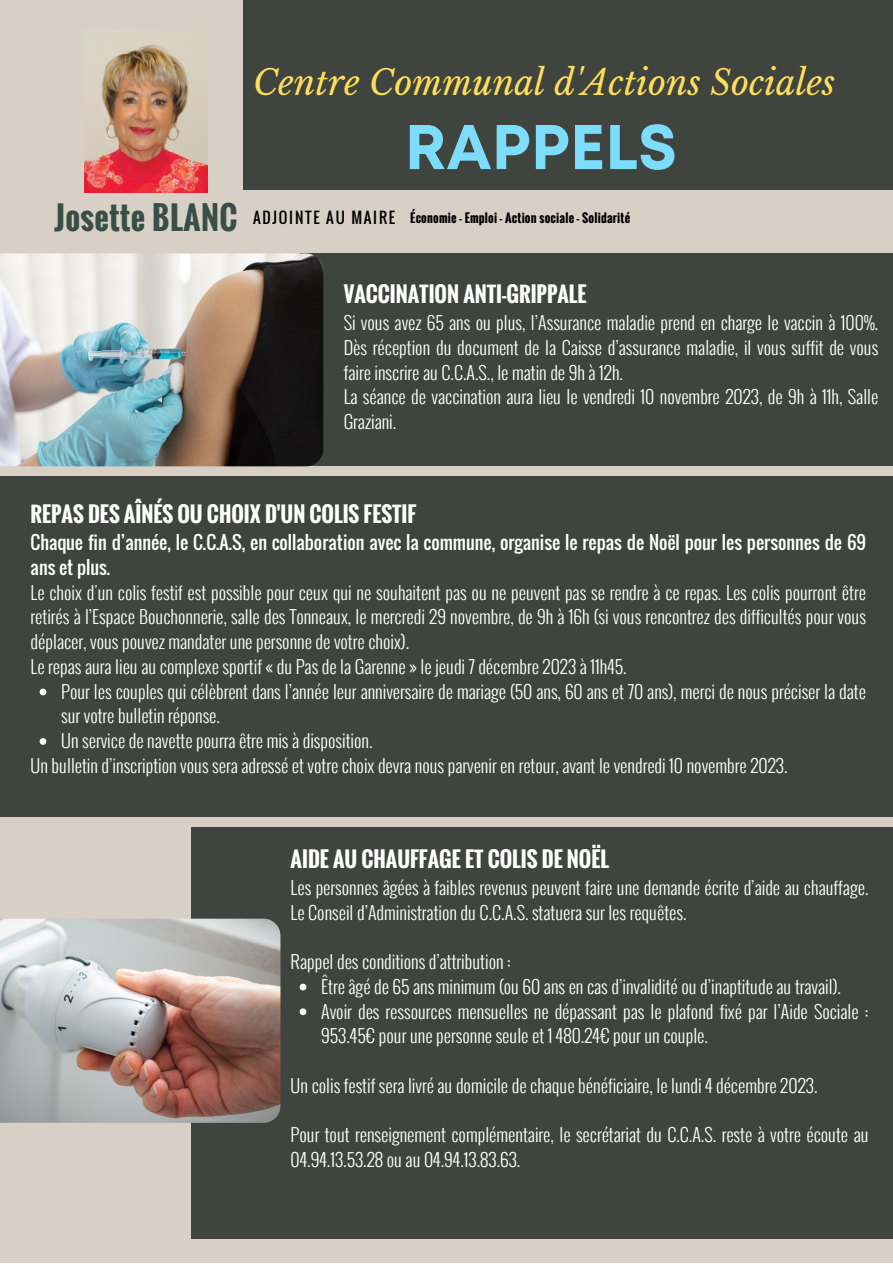
<style>
.page{position:relative;width:893px;height:1264px;background:#fff}
.page>*{position:absolute;margin:0;border:0;box-sizing:border-box;transform-origin:0 0}
.t1{font:700 63px "Mont";color:#7ddcfa}
.t2{font:italic 34.5px "Libre Baskerville";color:#ffde59}
.t3{font:700 31.35px "Oswald";letter-spacing:.015em;color:#3a4e49}
.t4{font:700 21px "Oswald";color:#fff}
.t5{font:300 18px/24.8px "Oswald";color:#fff}
.t6{font:18px/24.8px "Oswald";color:#fff}
.t7{font:15px "Oswald";letter-spacing:.115em;color:#000}
.t8{font:700 12px "Oswald";letter-spacing:.015em;color:#000}
</style>
<div class="page">
<div style="left:0;top:0;width:892px;height:1262px;background:#d9d0c5"></div>
<img style="left:85px;top:44px;width:122px;height:148px">
<div style="left:243px;top:0;width:649px;height:190px;background:#40443f"></div>
<div style="left:191px;top:827px;width:701px;height:411px;background:#40443f"></div>
<div style="left:0;top:476px;width:892px;height:341px;background:#40443f"></div>
<img style="left:0;top:918px;width:280px;height:204px">
<div style="left:300px;top:253px;width:592px;height:213px;background:#40443f"></div>
<svg style="left:40px;top:688px;width:6px;height:7px"></svg>
<svg style="left:40px;top:738px;width:6px;height:6px"></svg>
<svg style="left:299px;top:983px;width:7px;height:7px"></svg>
<svg style="left:299px;top:1008px;width:7px;height:7px"></svg>
<img style="left:0;top:253px;width:323px;height:213px">
<p class="t2" style="left:253px;top:62px;width:583px">Centre Communal d'Actions Sociales</p>
<p class="t1" style="left:405px;top:123px;width:274px">RAPPELS</p>
<p class="t3" style="left:54px;top:193px;width:184px">Josette BLANC</p>
<p class="t7" style="left:253px;top:206px;width:143px">ADJOINTE AU MAIRE</p>
<p class="t8" style="left:410px;top:208px;width:221px">Économie - Emploi - Action sociale - Solidarité</p>
<p class="t4" style="left:344px;top:278px;width:244px">VACCINATION ANTI-GRIPPALE</p>
<p class="t5" style="left:344px;top:309px;width:536px;text-align:justify">Si vous avez 65 ans ou plus, l’Assurance maladie prend en charge le vaccin à 100%.<br>Dès réception du document de la Caisse d’assurance maladie, il vous suffit de vous faire inscrire au C.C.A.S., le matin de 9h à 12h.</p>
<p class="t5" style="left:344px;top:384px;width:536px">La séance de vaccination aura lieu le vendredi 10 novembre 2023, de 9h à 11h, Salle<br>Graziani.</p>
<p class="t4" style="left:31px;top:498px;width:387px">REPAS DES AÎNÉS OU CHOIX D'UN COLIS FESTIF</p>
<p class="t6" style="left:31px;top:529px;width:836px">Chaque fin d’année, le C.C.A.S, en collaboration avec la commune, organise le repas de Noël pour les personnes de 69 ans et plus.</p>
<p class="t5" style="left:31px;top:579px;width:836px;text-align:justify">Le choix d'un colis festif est possible pour ceux qui ne souhaitent pas ou ne peuvent pas se rendre à ce repas. Les colis pourront être retirés à l’Espace Bouchonnerie, salle des Tonneaux, le mercredi 29 novembre, de 9h à 16h (si vous rencontrez des difficultés pour vous déplacer, vous pouvez mandater une personne de votre choix).</p>
<p class="t5" style="left:31px;top:653px;width:597px">Le repas aura lieu au complexe sportif « du Pas de la Garenne » le jeudi 7 décembre 2023 à 11h45.</p>
<p class="t5" style="left:61px;top:678px;width:806px">Pour les couples qui célèbrent dans l’année leur anniversaire de mariage (50 ans, 60 ans et 70 ans), merci de nous préciser la date sur votre bulletin réponse.</p>
<p class="t5" style="left:61px;top:727px;width:313px">Un service de navette pourra être mis à disposition.</p>
<p class="t5" style="left:31px;top:752px;width:758px">Un bulletin d’inscription vous sera adressé et votre choix devra nous parvenir en retour, avant le vendredi 10 novembre 2023.</p>
<p class="t4" style="left:290px;top:842px;width:320px">AIDE AU CHAUFFAGE ET COLIS DE NOËL</p>
<p class="t5" style="left:290px;top:874px;width:579px">Les personnes âgées à faibles revenus peuvent faire une demande écrite d’aide au chauffage.<br>Le Conseil d’Administration du C.C.A.S. statuera sur les requêtes.</p>
<p class="t5" style="left:290px;top:948px;width:222px">Rappel des conditions d’attribution :</p>
<p class="t5" style="left:321px;top:973px;width:521px">Être âgé de 65 ans minimum (ou 60 ans en cas d’invalidité ou d’inaptitude au travail).</p>
<p class="t5" style="left:321px;top:998px;width:549px">Avoir des ressources mensuelles ne dépassant pas le plafond fixé par l’Aide Sociale :<br>953.45€ pour une personne seule et 1 480.24€ pour un couple.</p>
<p class="t5" style="left:290px;top:1072px;width:528px">Un colis festif sera livré au domicile de chaque bénéficiaire, le lundi 4 décembre 2023.</p>
<p class="t5" style="left:290px;top:1121px;width:579px">Pour tout renseignement complémentaire, le secrétariat du C.C.A.S. reste à votre écoute au<br>04.94.13.53.28 ou au 04.94.13.83.63.</p>
</div>
